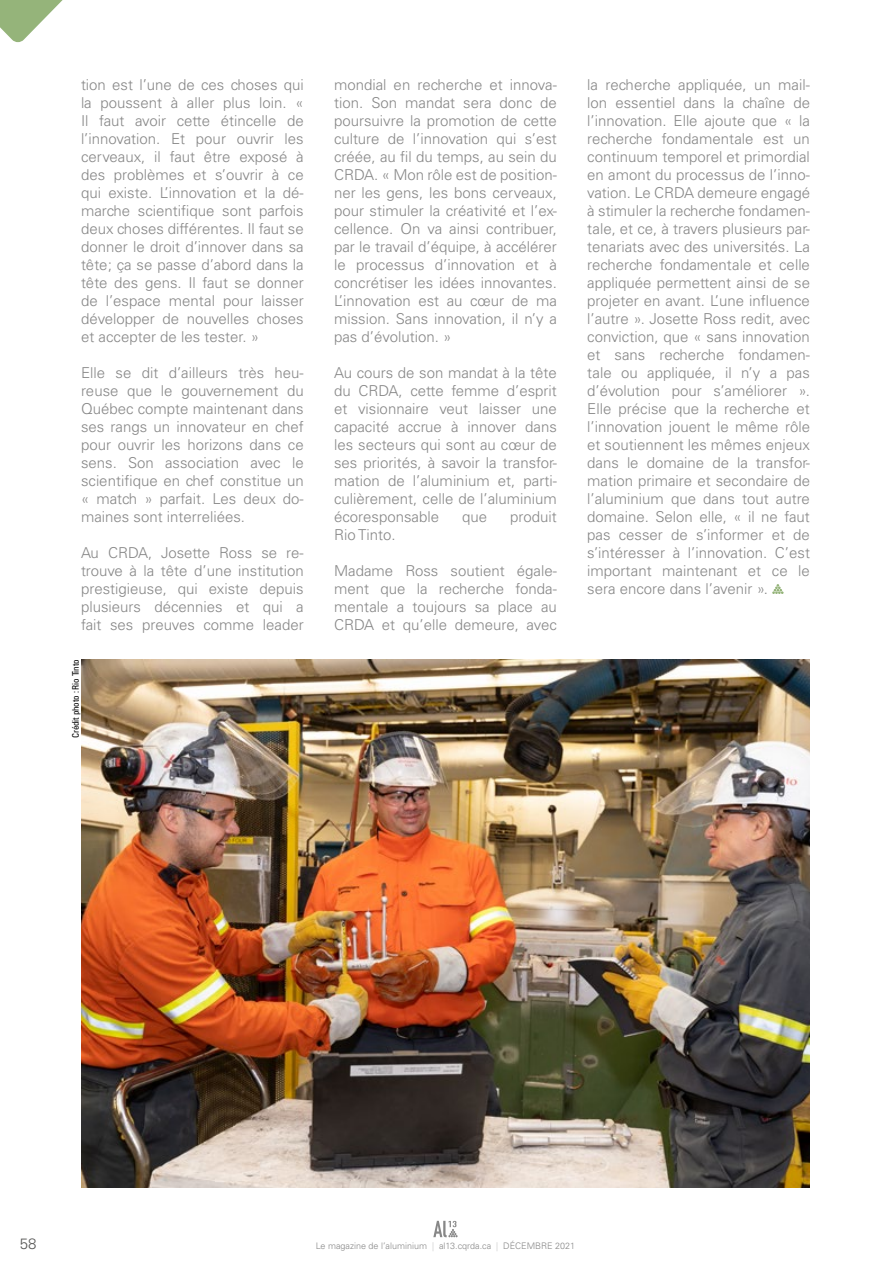
<style>
.page{position:relative;width:891px;height:1269px;background:#fff}
.page>*{position:absolute;margin:0;border:0;box-sizing:border-box;transform-origin:0 0}
.TEXTE{font:300 15px/18px "Univers";color:#878787;text-align:justify}
.t1{font:300 15px "Univers";color:#575756}
.t2{font:300 9px "Univers";color:#878787}
.Credi_photo{font:condensed 9px "Univers LT Std";letter-spacing:-.01em;color:#000}
.s1{color:#c6c6c6}
</style>
<div class="page">
<svg style="left:433px;top:1221px;width:25px;height:16px"></svg>
<svg style="left:0;top:0;width:63px;height:42px"></svg>
<svg style="left:772px;top:584px;width:12px;height:10px"></svg>
<img style="left:82px;top:659px;width:728px;height:529px">
<p class="TEXTE" style="left:81px;top:76px;width:224px">tion est l’une de ces choses qui la poussent à aller plus loin. « Il faut avoir cette étincelle de l’innovation. Et pour ouvrir les cerveaux, il faut être exposé à des problèmes et s’ouvrir à ce qui existe. L’innovation et la dé&shy;marche scientifique sont parfois deux choses différentes. Il faut se donner le droit d’innover dans sa tête; ça se passe d’abord dans la tête des gens. Il faut se donner de l’espace mental pour laisser développer de nouvelles choses et accepter de les tester. »</p>
<p class="TEXTE" style="left:81px;top:364px;width:224px">Elle se dit d’ailleurs très heu&shy;reuse que le gouvernement du Québec compte maintenant dans ses rangs un innovateur en chef pour ouvrir les horizons dans ce sens. Son association avec le scientifique en chef constitue un « match » parfait. Les deux do&shy;maines sont interreliées.</p>
<p class="TEXTE" style="left:81px;top:544px;width:224px">Au CRDA, Josette Ross se re&shy;trouve à la tête d’une institution prestigieuse, qui existe depuis plusieurs décennies et qui a fait ses preuves comme leader</p>
<p class="Credi_photo" style="left:70px;top:738px;width:80px;rotate:-90deg">Crédit photo : Rio Tinto</p>
<p class="TEXTE" style="left:334px;top:76px;width:224px;text-align:left">mondial en recherche et innova&shy;tion. Son mandat sera donc de poursuivre la promotion de cette culture de l’innovation qui s’est créée, au fil du temps, au sein du<br>CRDA. « Mon rôle est de position&shy;ner les gens, les bons cerveaux, pour stimuler la créativité et l’ex&shy;cellence. On va ainsi contribuer, par le travail d’équipe, à accélérer le processus d’innovation et à concrétiser les idées innovantes.<br>L’innovation est au cœur de ma mission. Sans innovation, il n’y a pas d’évolution. »</p>
<p class="TEXTE" style="left:334px;top:364px;width:224px">Au cours de son mandat à la tête du CRDA, cette femme d’esprit et visionnaire veut laisser une capacité accrue à innover dans les secteurs qui sont au cœur de ses priorités, à savoir la transfor&shy;mation de l’aluminium et, parti&shy;culièrement, celle de l’aluminium écoresponsable</p>
<p class="TEXTE" style="left:462px;top:508px;width:27px">que</p>
<p class="TEXTE" style="left:510px;top:508px;width:48px">produit</p>
<p class="TEXTE" style="left:334px;top:526px;width:60px">Rio Tinto.</p>
<p class="TEXTE" style="left:334px;top:562px;width:224px">Madame Ross soutient égale&shy;ment que la recherche fonda&shy;mentale a toujours sa place au CRDA et qu’elle demeure, avec</p>
<p class="TEXTE" style="left:587px;top:76px;width:224px;text-align:left">la recherche appliquée, un mail&shy;lon essentiel dans la chaîne de l’innovation. Elle ajoute que « la recherche fondamentale est un continuum temporel et primordial en amont du processus de l’inno&shy;vation. Le CRDA demeure engagé à stimuler la recherche fondamen&shy;tale, et ce, à travers plusieurs par&shy;tenariats avec des universités. La recherche fondamentale et celle appliquée permettent ainsi de se projeter en avant. L’une influence l’autre ». Josette Ross redit, avec conviction, que « sans innovation et sans recherche fondamen&shy;tale ou appliquée, il n’y a pas d’évolution pour s’améliorer ».<br>Elle précise que la recherche et l’innovation jouent le même rôle et soutiennent les mêmes enjeux dans le domaine de la transfor&shy;mation primaire et secondaire de l’aluminium que dans tout autre domaine. Selon elle, « il ne faut pas cesser de s’informer et de s’intéresser à l’innovation. C’est important maintenant et ce le sera encore dans l’avenir ».</p>
<p class="t1" style="left:20px;top:1235px;width:18px">58</p>
<p class="t2" style="left:316px;top:1240px;width:261px">Le magazine de l’aluminium <span class="s1">|</span> al13.cqrda.ca <span class="s1">|</span> DÉCEMBRE 2021</p>
</div>
